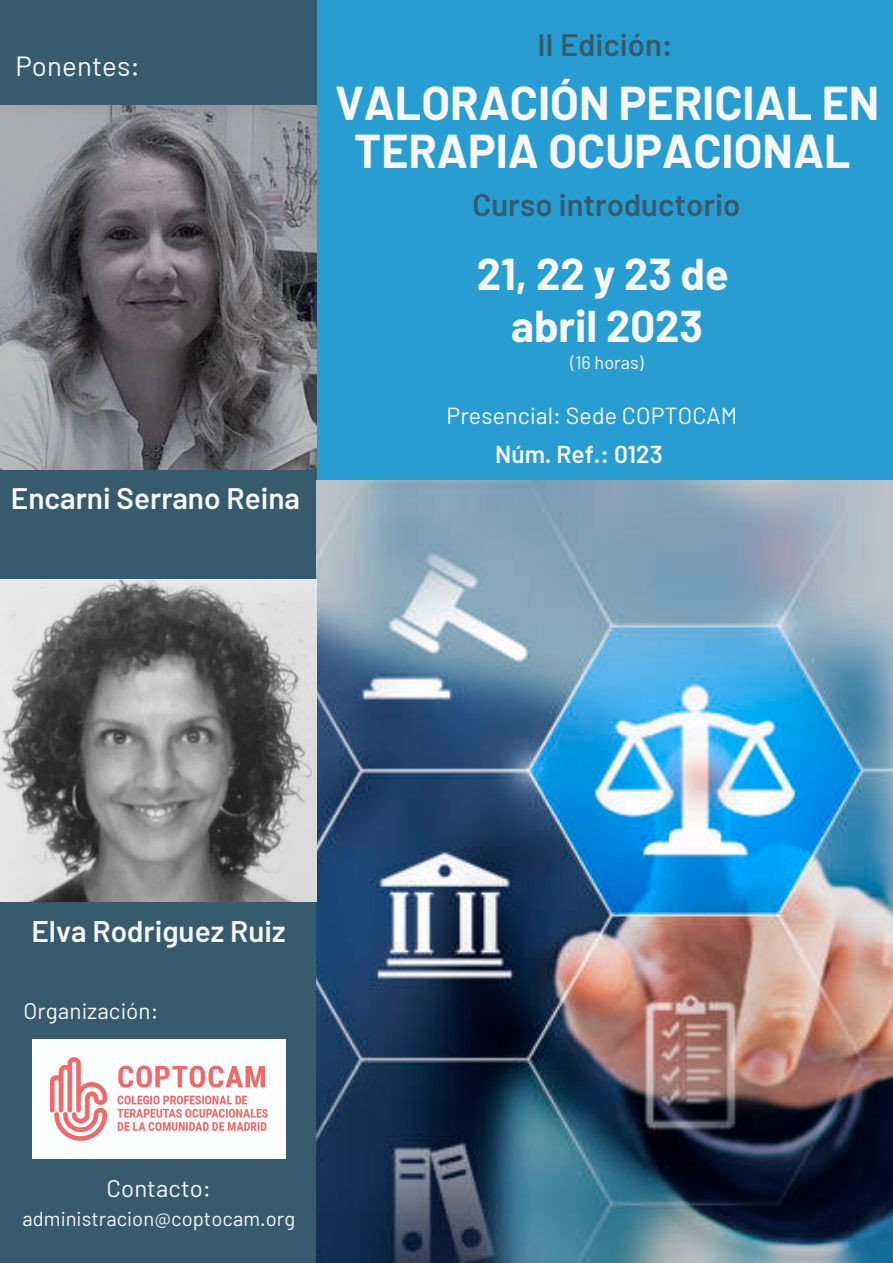
<style>
.page{position:relative;width:893px;height:1263px;background:#365b6d}
.page>*{position:absolute;margin:0;border:0;box-sizing:border-box;transform-origin:0 0}
.t1{font:700 46.35px/48.2px "Barlow";color:#f7f7f7;text-align:center}
.t2{font:700 43.5px/51.8px "Barlow";color:#f7f7f7;text-align:center}
.t3{font:600 31.05px "Barlow";color:#365b6d}
.t4{font:600 29.7px "Barlow";color:#f7f7f7}
.t5{font:27.67px "Barlow";letter-spacing:.005em;color:#f7f7f7}
.t6{font:600 24.45px "Barlow";color:#f7f7f7}
.t7{font:23.92px "Barlow";letter-spacing:.005em;color:#f7f7f7}
.t8{font:23.17px "Barlow";letter-spacing:.005em;color:#f7f7f7}
.t9{font:22.42px "Barlow";letter-spacing:.005em;color:#f7f7f7}
.t10{font:20.17px "Barlow";letter-spacing:.005em;color:#f7f7f7}
.t11{font:18px "Barlow";letter-spacing:.005em;color:#f7f7f7}
</style>
<div class="page">
<div style="left:317px;top:0;width:576px;height:487px;background:#289dd2"></div>
<img style="left:32px;top:1039px;width:253px;height:120px">
<img style="left:317px;top:480px;width:576px;height:783px">
<img style="left:0;top:106px;width:317px;height:364px">
<img style="left:0;top:579px;width:317px;height:322px">
<p class="t5" style="left:15px;top:48px;width:126px">Ponentes:</p>
<p class="t4" style="left:11px;top:479px;width:291px">Encarni Serrano Reina</p>
<p class="t3" style="left:537px;top:25px;width:137px">II Edición:</p>
<p class="t1" style="left:335px;top:77px;width:546px">VALORACIÓN PERICIAL EN<br>TERAPIA OCUPACIONAL</p>
<p class="t3" style="left:472px;top:184px;width:269px">Curso introductorio</p>
<p class="t2" style="left:477px;top:247px;width:253px">21, 22 y 23 de abril 2023</p>
<p class="t11" style="left:570px;top:350px;width:75px">(16 horas)</p>
<p class="t8" style="left:446px;top:400px;width:292px">Presencial: Sede COPTOCAM</p>
<p class="t6" style="left:495px;top:438px;width:169px">Núm. Ref.: 0123</p>
<p class="t4" style="left:31px;top:912px;width:256px">Elva Rodriguez Ruiz</p>
<p class="t9" style="left:24px;top:997px;width:136px">Organización:</p>
<p class="t7" style="left:107px;top:1173px;width:106px">Contacto:</p>
<p class="t10" style="left:22px;top:1206px;width:274px">administracion@coptocam.org</p>
</div>
